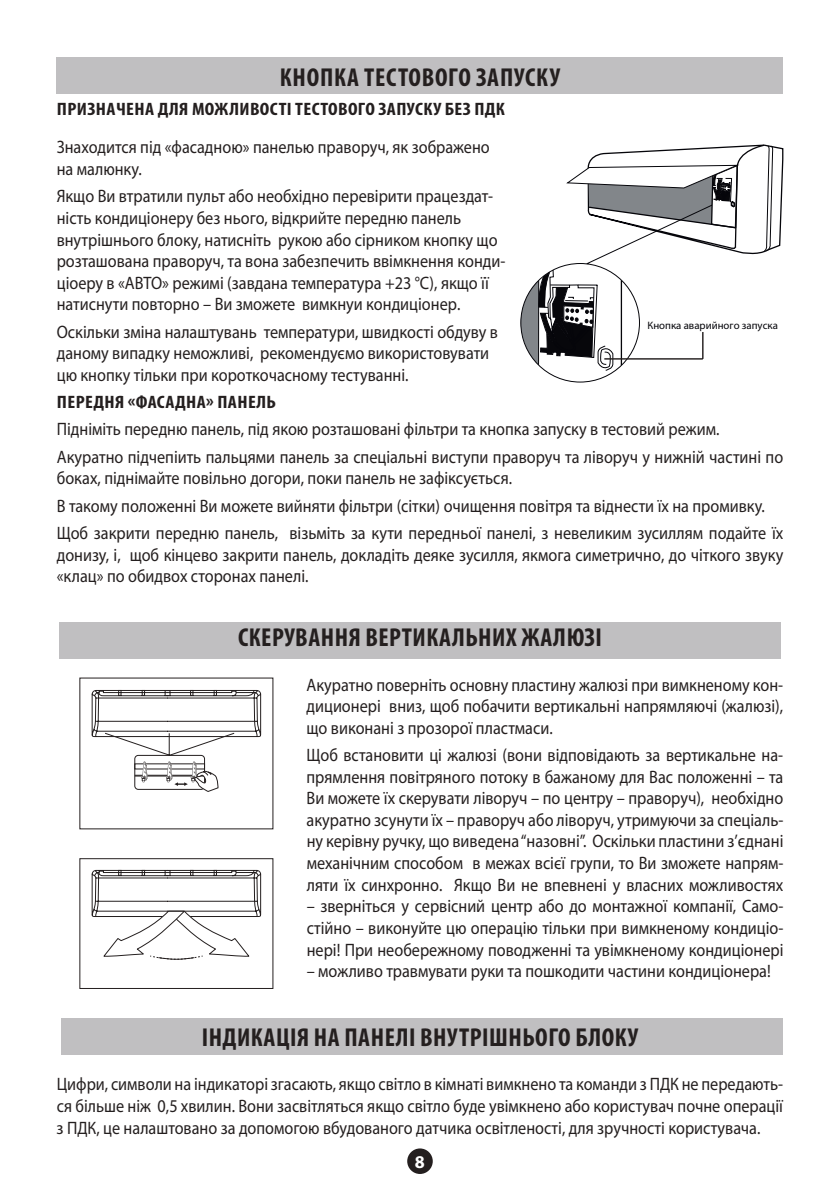
<style>
.page{position:relative;width:840px;height:1191px;background:#fff}
.page>*{position:absolute;margin:0;border:0;box-sizing:border-box;transform-origin:0 0}
.t1{font:700 condensed 26px "Myriad Pro";letter-spacing:.02em;color:#241f1f}
.t2{font:18px/21.6px "Myriad Pro";color:#241f1f;scale:.9 1}
.t3{font:700 condensed 18px "Myriad Pro";letter-spacing:.02em;color:#241f1f;scale:1.1 1}
.t4{font:700 18px "Myriad Pro";color:#fff}
.t5{font:10.8px "Frutiger LT Std";color:#05050a}
</style>
<div class="page">
<div style="left:407px;top:1148px;width:25px;height:26px;background:#241f1f;border-radius:50%"></div>
<div style="left:57px;top:57px;width:725px;height:37px;background:#c0bfc1"></div>
<div style="left:61px;top:1018px;width:721px;height:36px;background:#c0bfc1"></div>
<div style="left:59px;top:622px;width:721px;height:37px;background:#c0bfc1"></div>
<svg style="left:520px;top:145px;width:262px;height:238px"></svg>
<hr style="left:604px;top:358px;width:98px;height:1px;background:#241f1f">
<hr style="left:701px;top:332px;width:2px;height:27px;background:#241f1f">
<svg style="left:79px;top:677px;width:194px;height:312px"></svg>
<svg style="left:91px;top:677px;width:170px;height:115px"></svg>
<h1 class="t1" style="left:280px;top:61px;width:97px">КНОПКА тестового</h1>
<h1 class="t1" style="left:476px;top:61px;width:13px">запуск</h1>
<h1 class="t1" style="left:549px;top:61px;width:12px">У</h1>
<p class="t3" style="left:57px;top:98px;width:10px">призначена</p>
<p class="t3" style="left:158px;top:98px;width:10px">для</p>
<p class="t3" style="left:192px;top:98px;width:14px">можливості</p>
<p class="t3" style="left:295px;top:98px;width:173px">ТЕСТОВОГО ЗАПУСКУ без пдк</p>
<p class="t2" style="left:57px;top:136px;width:482px">Знаходится під «фасадною» панелью праворуч, як зображено на малюнку.</p>
<p class="t2" style="left:57px;top:185px;width:499px">Якщо Ви втратили пульт або необхідно перевірити працездат&shy;ність кондиціонеру без нього, відкрийте передню панель внутрішнього блоку, натисніть рукою або сірником кнопку що розташована праворуч, та вона забезпечить ввімкнення конди&shy;ціоеру в «АВТО» режимі (завдана температура +23 °C), якщо її натиснути повторно – Ви зможете вимкнуи кондиціонер.</p>
<p class="t2" style="left:57px;top:320px;width:491px">Оскільки зміна налаштувань температури, швидкості обдуву в даному випадку неможливі, рекомендуємо використовувати цю кнопку тільки при короткочасному тестуванні.</p>
<p class="t3" style="left:57px;top:391px;width:19px">Передня</p>
<p class="t3" style="left:128px;top:391px;width:91px">«ФАСАДНА» панель</p>
<p class="t2" style="left:57px;top:415px;width:808px;line-height:27.2px">Підніміть передню панель, під якою розташовані фільтри та кнопка запуску в тестовий режим.<br>Акуратно підчепіить пальцями панель за спеціальні виступи праворуч та ліворуч у нижній частині по</p>
<p class="t2" style="left:57px;top:464px;width:808px;line-height:27.2px">боках, піднімайте повільно догори, поки панель не зафіксується.<br>В такому положенні Ви можете вийняти фільтри (сітки) очищення повітря та віднести їх на промивку.<br>Щоб закрити передню панель, візьміть за кути передньої панелі, з невеликим зусиллям подайте їх</p>
<p class="t2" style="left:57px;top:543px;width:808px">донизу, і, щоб кінцево закрити панель, докладіть деяке зусилля, якмога симетрично, до чіткого звуку «клац» по обидвох сторонах панелі.</p>
<p class="t5" style="left:647px;top:319px;width:132px">Кнопка аварийного запуска</p>
<h1 class="t1" style="left:238px;top:621px;width:24px">Скерування</h1>
<h1 class="t1" style="left:365px;top:621px;width:14px">вертикальних</h1>
<h1 class="t1" style="left:521px;top:621px;width:82px">жал юзІ</h1>
<p class="t2" style="left:306px;top:673px;width:531px;text-align:justify">Акуратно поверніть основну пластину жалюзі при вимкненому кон&shy;диционері вниз, щоб побачити вертикальні напрямляючі (жалюзі), що виконані з прозорої пластмаси.</p>
<p class="t2" style="left:306px;top:744px;width:531px;text-align:justify">Щоб встановити ці жалюзі (вони відповідають за вертикальне на&shy;прямлення повітряного потоку в бажаному для Вас положенні – та Ви можете їх скерувати ліворуч – по центру – праворуч), необхідно акуратно зсунути їх – праворуч або ліворуч, утримуючи за спеціаль&shy;ну керівну ручку, що виведена“назовні”. Оскільки пластини з’єднані механічним способом в межах всієї групи, то Ви зможете напрям&shy;ляти їх синхронно. Якщо Ви не впевнені у власних можливостях</p>
<p class="t2" style="left:306px;top:895px;width:531px;text-align:justify">– зверніться у сервісний центр або до монтажної компанії, Само&shy;стійно – виконуйте цю операцію тільки при вимкненому кондиціо&shy;нері! При необережному поводженні та увімкненому кондиціонері</p>
<p class="t2" style="left:306px;top:960px;width:517px">– можливо травмувати руки та пошкодити частини кондиціонера!</p>
<h1 class="t1" style="left:201px;top:1021px;width:438px">ІНДИКАЦІЯ НА ПАНЕЛІ ВНУТРІШНЬОГО БЛОКУ</h1>
<p class="t2" style="left:57px;top:1073px;width:808px;text-align:justify">Цифри, символи на індикаторі згасають, якщо світло в кімнаті вимкнено та команди з ПДК не передають&shy;ся більше ніж 0,5 хвилин. Вони засвітляться якщо світло буде увімкнено або користувач почне операції з ПДК, це налаштовано за допомогою вбудованого датчика освітленості, для зручності користувача.</p>
<p class="t4" style="left:415px;top:1150px;width:11px">8</p>
</div>
